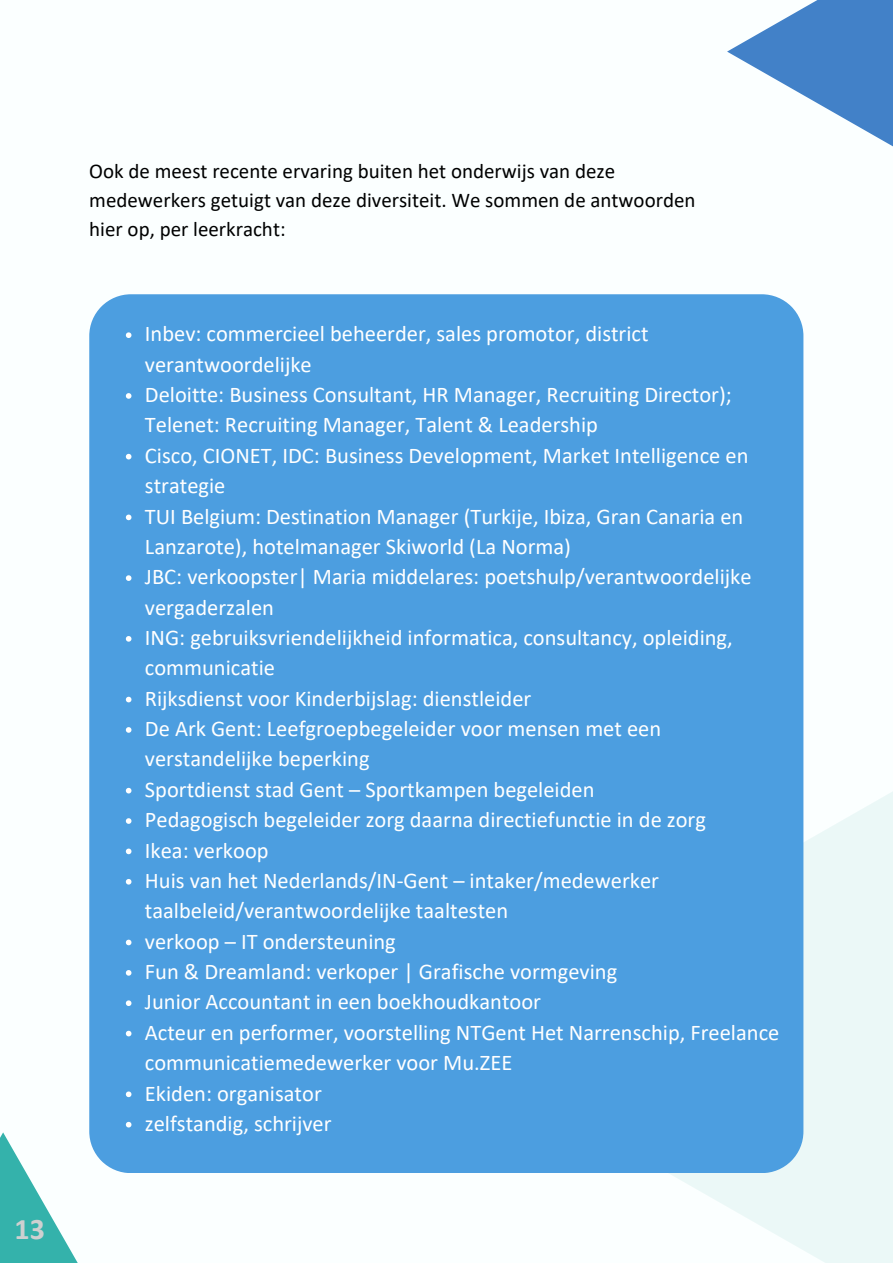
<style>
.page{position:relative;width:893px;height:1264px;background:#fff}
.page>*{position:absolute;margin:0;border:0;box-sizing:border-box;transform-origin:0 0}
.t1{font:700 30px "Calibri";color:#ced0d0}
.t2{font:22.5px/30.3px "Calibri";color:#fff}
.t3{font:21px/29.2px "Calibri";color:#000}
</style>
<div class="page">
<div style="left:0;top:0;width:892px;height:1262px;background:#fbffff"></div>
<div style="left:446px;top:656px;width:446px;height:606px;background:linear-gradient(to right,#fff,#eef9f9)"></div>
<svg style="left:727px;top:0;width:165px;height:146px;fill:#4281c8"></svg>
<svg style="left:0;top:1132px;width:77px;height:130px;fill:#34b2ab"></svg>
<div style="left:89px;top:294px;width:714px;height:879px;background:#4c9ee0"></div>
<svg style="left:126px;top:332px;width:5px;height:6px"></svg>
<svg style="left:126px;top:393px;width:5px;height:6px"></svg>
<svg style="left:126px;top:454px;width:5px;height:5px"></svg>
<svg style="left:126px;top:514px;width:5px;height:6px"></svg>
<svg style="left:126px;top:575px;width:5px;height:6px"></svg>
<svg style="left:126px;top:636px;width:5px;height:5px"></svg>
<svg style="left:126px;top:696px;width:5px;height:6px"></svg>
<svg style="left:126px;top:727px;width:5px;height:5px"></svg>
<svg style="left:126px;top:787px;width:5px;height:6px"></svg>
<svg style="left:126px;top:818px;width:5px;height:5px"></svg>
<svg style="left:126px;top:848px;width:5px;height:6px"></svg>
<svg style="left:126px;top:879px;width:5px;height:5px"></svg>
<svg style="left:126px;top:939px;width:5px;height:6px"></svg>
<svg style="left:126px;top:970px;width:5px;height:5px"></svg>
<svg style="left:126px;top:1000px;width:5px;height:6px"></svg>
<svg style="left:126px;top:1030px;width:5px;height:6px"></svg>
<svg style="left:126px;top:1091px;width:5px;height:6px"></svg>
<svg style="left:126px;top:1121px;width:5px;height:6px"></svg>
<p class="t1" style="left:15px;top:1216px;width:32px">13</p>
<p class="t3" style="left:89px;top:158px;width:607px">Ook de meest recente ervaring buiten het onderwijs van deze medewerkers getuigt van deze diversiteit. We sommen de antwoorden hier op, per leerkracht:</p>
<p class="t2" style="left:145px;top:320px;width:505px">Inbev: commercieel beheerder, sales promotor, district verantwoordelijke</p>
<p class="t2" style="left:145px;top:381px;width:588px">Deloitte: Business Consultant, HR Manager, Recruiting Director);<br>Telenet: Recruiting Manager, Talent &amp; Leadership</p>
<p class="t2" style="left:145px;top:442px;width:605px">Cisco, CIONET, IDC: Business Development, Market Intelligence en strategie</p>
<p class="t2" style="left:145px;top:503px;width:600px">TUI Belgium: Destination Manager (Turkije, Ibiza, Gran Canaria en<br>Lanzarote), hotelmanager Skiworld (La Norma)</p>
<p class="t2" style="left:145px;top:563px;width:608px">JBC: verkoopster| Maria middelares: poetshulp/verantwoordelijke vergaderzalen</p>
<p class="t2" style="left:145px;top:624px;width:589px">ING: gebruiksvriendelijkheid informatica, consultancy, opleiding, communicatie</p>
<p class="t2" style="left:145px;top:685px;width:388px">Rijksdienst voor Kinderbijslag: dienstleider</p>
<p class="t2" style="left:145px;top:715px;width:517px">De Ark Gent: Leefgroepbegeleider voor mensen met een verstandelijke beperking</p>
<p class="t2" style="left:145px;top:776px;width:451px">Sportdienst stad Gent – Sportkampen begeleiden</p>
<p class="t2" style="left:145px;top:806px;width:562px">Pedagogisch begeleider zorg daarna directiefunctie in de zorg</p>
<p class="t2" style="left:145px;top:836px;width:125px">Ikea: verkoop</p>
<p class="t2" style="left:145px;top:867px;width:515px">Huis van het Nederlands/IN-Gent – intaker/medewerker taalbeleid/verantwoordelijke taaltesten</p>
<p class="t2" style="left:145px;top:927px;width:252px">verkoop – IT ondersteuning</p>
<p class="t2" style="left:145px;top:958px;width:474px">Fun &amp; Dreamland: verkoper | Grafische vormgeving</p>
<p class="t2" style="left:145px;top:988px;width:397px">Junior Accountant in een boekhoudkantoor</p>
<p class="t2" style="left:145px;top:1018px;width:636px">Acteur en performer, voorstelling NTGent Het Narrenschip, Freelance communicatiemedewerker voor Mu.ZEE</p>
<p class="t2" style="left:145px;top:1079px;width:178px">Ekiden: organisator</p>
<p class="t2" style="left:145px;top:1110px;width:188px">zelfstandig, schrijver</p>
</div>
